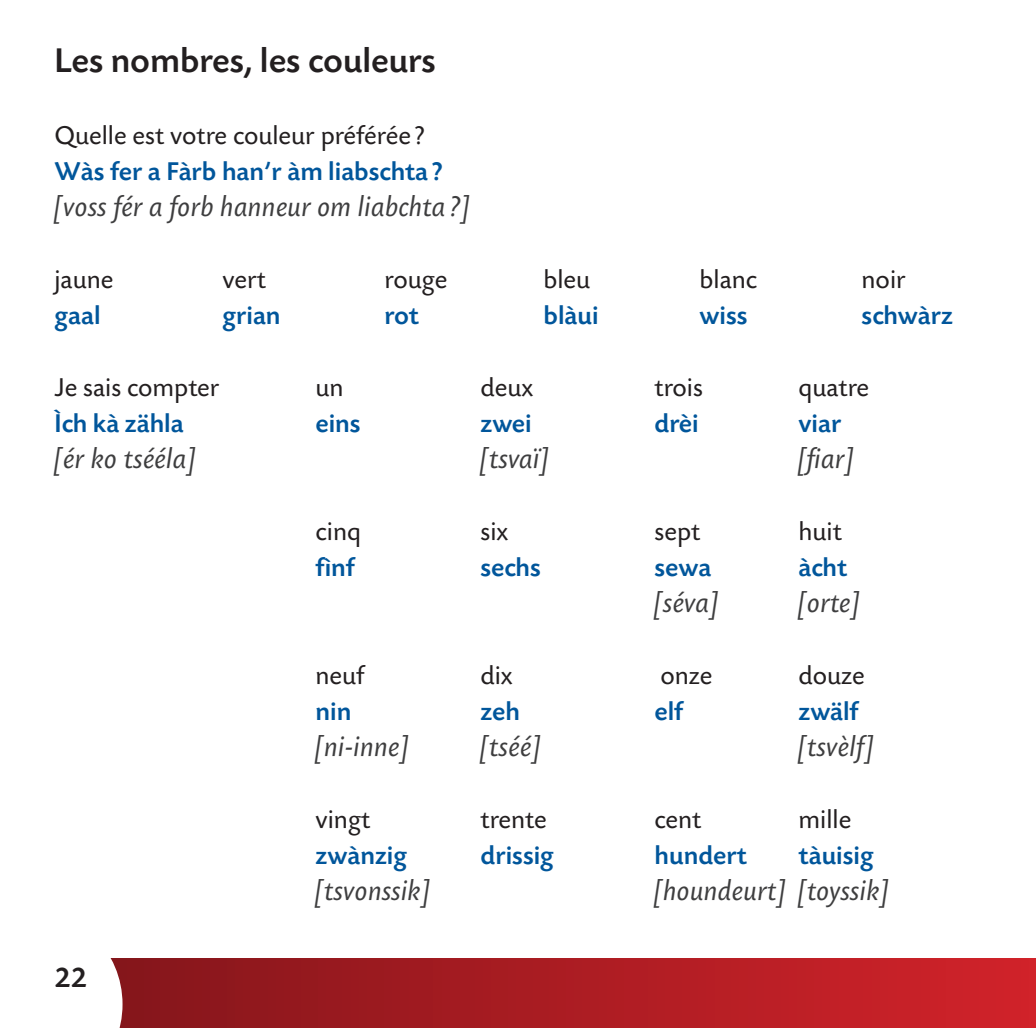
<style>
.page{position:relative;width:1036px;height:1028px;background:#fff}
.page>*{position:absolute;margin:0;border:0;box-sizing:border-box;transform-origin:0 0}
.t1{font:500 36px "Today SB";color:#231f20}
.t2{font:italic 30px "Today SB";color:#3e3e3f}
.t3{font:500 30px "Today SB";color:#231f20}
.t4{font:500 27px "Today SB";color:#01569b}
.t5{font:27px "Today SB";color:#231f20}
</style>
<div class="page">
<svg style="left:123px;top:958px;width:913px;height:69px;background:#ab1c22"></svg>
<svg style="left:110px;top:958px;width:13px;height:70px"></svg>
<svg style="left:1031px;top:1022px;width:5px;height:6px"></svg>
<h1 class="t1" style="left:54px;top:41px;width:383px">Les nombres, les couleurs</h1>
<p class="t5" style="left:54px;top:120px;width:372px">Quelle est votre couleur préférée ?</p>
<p class="t4" style="left:54px;top:156px;width:390px">Wàs fer a Fàrb han’r àm liabschta ?</p>
<p class="t2" style="left:54px;top:190px;width:418px">[voss fér a forb hanneur om liabchta ?]</p>
<p class="t5" style="left:54px;top:264px;width:60px">jaune</p>
<p class="t5" style="left:222px;top:264px;width:45px">vert</p>
<p class="t5" style="left:384px;top:264px;width:64px">rouge</p>
<p class="t5" style="left:543px;top:264px;width:48px">bleu</p>
<p class="t5" style="left:699px;top:264px;width:59px">blanc</p>
<p class="t5" style="left:861px;top:264px;width:46px">noir</p>
<p class="t4" style="left:54px;top:300px;width:48px">gaal</p>
<p class="t4" style="left:222px;top:300px;width:60px">grian</p>
<p class="t4" style="left:384px;top:300px;width:36px">rot</p>
<p class="t4" style="left:543px;top:300px;width:57px">blàui</p>
<p class="t4" style="left:699px;top:300px;width:50px">wiss</p>
<p class="t4" style="left:861px;top:300px;width:93px">schwàrz</p>
<p class="t5" style="left:54px;top:372px;width:167px">Je sais compter</p>
<p class="t5" style="left:316px;top:372px;width:30px">un</p>
<p class="t5" style="left:481px;top:372px;width:54px">deux</p>
<p class="t5" style="left:654px;top:372px;width:50px">trois</p>
<p class="t5" style="left:798px;top:372px;width:72px">quatre</p>
<p class="t4" style="left:54px;top:408px;width:131px">Ìch kà zähla</p>
<p class="t4" style="left:315px;top:408px;width:47px">eins</p>
<p class="t4" style="left:480px;top:408px;width:53px">zwei</p>
<p class="t4" style="left:654px;top:408px;width:46px">drèi</p>
<p class="t4" style="left:798px;top:408px;width:44px">viar</p>
<p class="t2" style="left:54px;top:442px;width:144px">[ér ko tsééla]</p>
<p class="t2" style="left:480px;top:442px;width:71px">[tsvaï]</p>
<p class="t2" style="left:798px;top:442px;width:58px">[fiar]</p>
<p class="t5" style="left:316px;top:516px;width:47px">cinq</p>
<p class="t5" style="left:481px;top:516px;width:29px">six</p>
<p class="t5" style="left:654px;top:516px;width:47px">sept</p>
<p class="t5" style="left:798px;top:516px;width:45px">huit</p>
<p class="t4" style="left:316px;top:552px;width:41px">fìnf</p>
<p class="t4" style="left:481px;top:552px;width:62px">sechs</p>
<p class="t4" style="left:654px;top:552px;width:58px">sewa</p>
<p class="t4" style="left:798px;top:552px;width:50px">àcht</p>
<p class="t2" style="left:654px;top:586px;width:66px">[séva]</p>
<p class="t2" style="left:798px;top:586px;width:64px">[orte]</p>
<p class="t5" style="left:316px;top:660px;width:51px">neuf</p>
<p class="t5" style="left:481px;top:660px;width:34px">dix</p>
<p class="t5" style="left:660px;top:660px;width:54px">onze</p>
<p class="t5" style="left:798px;top:660px;width:68px">douze</p>
<p class="t4" style="left:315px;top:696px;width:37px">nin</p>
<p class="t4" style="left:480px;top:696px;width:41px">zeh</p>
<p class="t4" style="left:654px;top:696px;width:30px">elf</p>
<p class="t4" style="left:798px;top:696px;width:62px">zwälf</p>
<p class="t2" style="left:315px;top:730px;width:96px">[ni-inne]</p>
<p class="t2" style="left:480px;top:730px;width:62px">[tséé]</p>
<p class="t2" style="left:798px;top:730px;width:78px">[tsvèlf]</p>
<p class="t3" style="left:54px;top:961px;width:34px">22</p>
<p class="t5" style="left:316px;top:804px;width:56px">vingt</p>
<p class="t5" style="left:481px;top:804px;width:68px">trente</p>
<p class="t5" style="left:654px;top:804px;width:48px">cent</p>
<p class="t5" style="left:798px;top:804px;width:54px">mille</p>
<p class="t4" style="left:316px;top:840px;width:93px">zwànzig</p>
<p class="t4" style="left:481px;top:840px;width:75px">drissig</p>
<p class="t4" style="left:654px;top:840px;width:94px">hundert</p>
<p class="t4" style="left:798px;top:840px;width:77px">tàuisig</p>
<p class="t2" style="left:315px;top:874px;width:117px">[tsvonssik]</p>
<p class="t2" style="left:654px;top:874px;width:237px">[houndeurt] [toyssik]</p>
</div>
